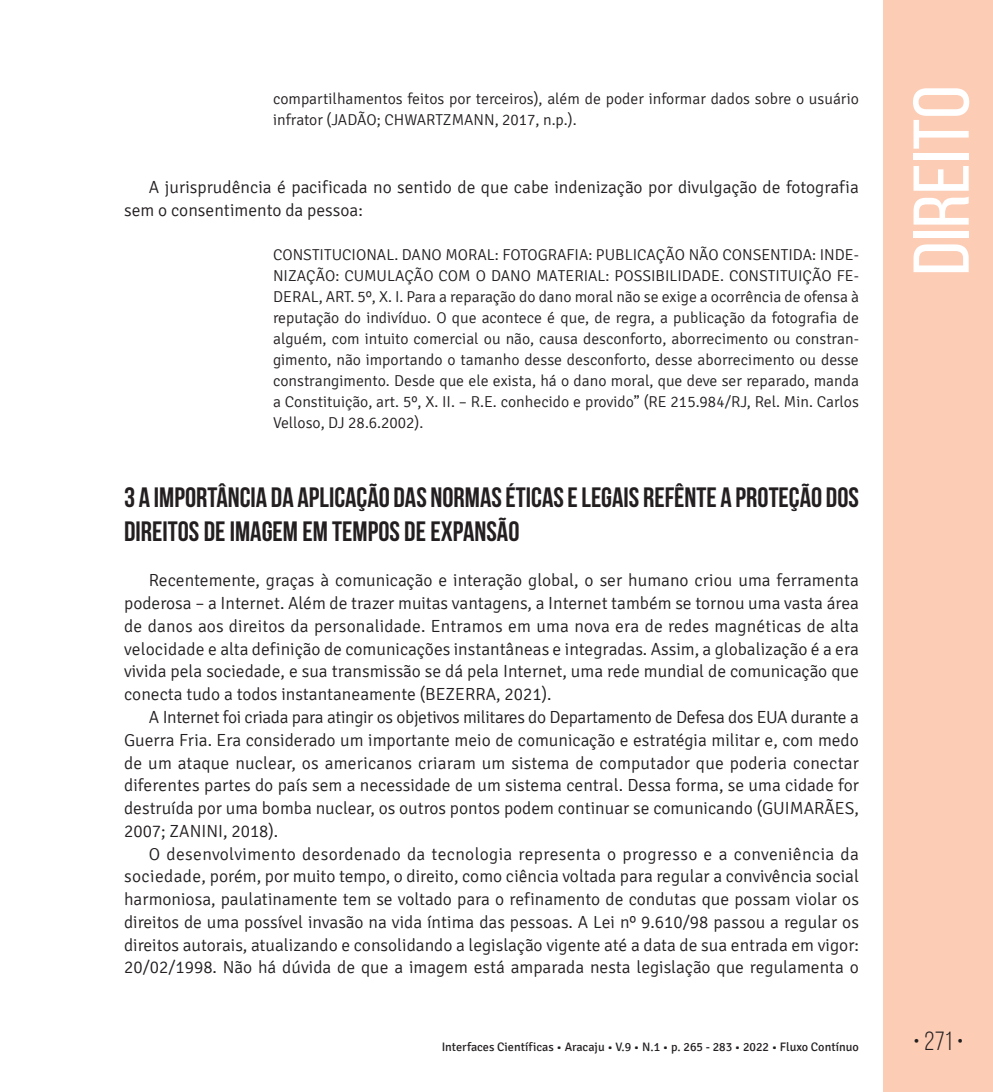
<style>
.page{position:relative;width:993px;height:1092px;background:#fff}
.page>*{position:absolute;margin:0;border:0;box-sizing:border-box;transform-origin:0 0}
.t1{font:78.75px "Bebas Neue";color:#fff;scale:1.09 1}
.t2{font:700 28px/33.6px "Bebas Neue";color:#231f20}
.t3{font:26.25px "Bebas Neue";color:#231f20}
.t4{font:300 17.5px/22.8px "Signika";color:#231f20;text-align:justify}
.t5{font:300 15.75px/21px "Signika";color:#231f20}
.t6{font:12.25px "Signika";color:#231f20}
</style>
<div class="page">
<div style="left:883px;top:0;width:109px;height:1091px;background:#fcccb5"></div>
<p class="t5" style="left:273px;top:89px;width:587px">compartilhamentos feitos por terceiros), além de poder informar dados sobre o usuário infrator (JADÃO; CHWARTZMANN, 2017, n.p.).</p>
<p class="t4" style="left:124px;top:176px;width:736px;text-indent:25px">A jurisprudência é pacificada no sentido de que cabe indenização por divulgação de fotografia sem o consentimento da pessoa:</p>
<p class="t5" style="left:273px;top:244px;width:587px;text-align:justify">CONSTITUCIONAL. DANO MORAL: FOTOGRAFIA: PUBLICAÇÃO NÃO CONSENTIDA: INDE-NIZAÇÃO: CUMULAÇÃO COM O DANO MATERIAL: POSSIBILIDADE. CONSTITUIÇÃO FE-DERAL, ART. 5º, X. I. Para a reparação do dano moral não se exige a ocorrência de ofensa à reputação do indivíduo. O que acontece é que, de regra, a publicação da fotografia de alguém, com intuito comercial ou não, causa desconforto, aborrecimento ou constran&shy;gimento, não importando o tamanho desse desconforto, desse aborrecimento ou desse constrangimento. Desde que ele exista, há o dano moral, que deve ser reparado, manda a Constituição, art. 5º, X. II. – R.E. conhecido e provido” (RE 215.984/RJ, Rel. Min. Carlos Velloso, DJ 28.6.2002).</p>
<h2 class="t2" style="left:124px;top:480px;width:736px">3 A IMPORTÂNCIA DA APLICAÇÃO DAS NORMAS ÉTICAS E LEGAIS REFÊNTE A PROTEÇÃO DOS<br>DIREITOS DE IMAGEM EM TEMPOS DE EXPANSÃO</h2>
<p class="t4" style="left:124px;top:569px;width:736px;text-indent:25px">Recentemente, graças à comunicação e interação global, o ser humano criou uma ferramenta poderosa – a Internet. Além de trazer muitas vantagens, a Internet também se tornou uma vasta área de danos aos direitos da personalidade. Entramos em uma nova era de redes magnéticas de alta velocidade e alta definição de comunicações instantâneas e integradas. Assim, a globalização é a era vivida pela sociedade, e sua transmissão se dá pela Internet, uma rede mundial de comunicação que conecta tudo a todos instantaneamente (BEZERRA, 2021).</p>
<p class="t4" style="left:124px;top:706px;width:736px;text-indent:25px">A Internet foi criada para atingir os objetivos militares do Departamento de Defesa dos EUA durante a Guerra Fria. Era considerado um importante meio de comunicação e estratégia militar e, com medo de um ataque nuclear, os americanos criaram um sistema de computador que poderia conectar diferentes partes do país sem a necessidade de um sistema central. Dessa forma, se uma cidade for destruída por uma bomba nuclear, os outros pontos podem continuar se comunicando (GUIMARÃ ES, 2007; ZANINI, 2018).</p>
<p class="t4" style="left:124px;top:842px;width:736px;text-indent:25px">O desenvolvimento desordenado da tecnologia representa o progresso e a conveniência da sociedade, porém, por muito tempo, o direito, como ciência voltada para regular a convivência social harmoniosa, paulatinamente tem se voltado para o refinamento de condutas que possam violar os direitos de uma possível invasão na vida íntima das pessoas. A Lei nº 9.610/98 passou a regular os direitos autorais, atualizando e consolidando a legislação vigente até a data de sua entrada em vigor:<br>20/02/1998. Não há dúvida de que a imagem está amparada nesta legislação que regulamenta o</p>
<h1 class="t1" style="left:898px;top:275px;width:176px;rotate:-90deg">Direito</h1>
<p class="t6" style="left:441px;top:1040px;width:418px">Interfaces Científicas • Aracaju • V.9 • N.1 • p. 265 - 283 • 2022 • Fluxo Contínuo</p>
<h3 class="t3" style="left:912px;top:1026px;width:52px">• 271 •</h3>
</div>
